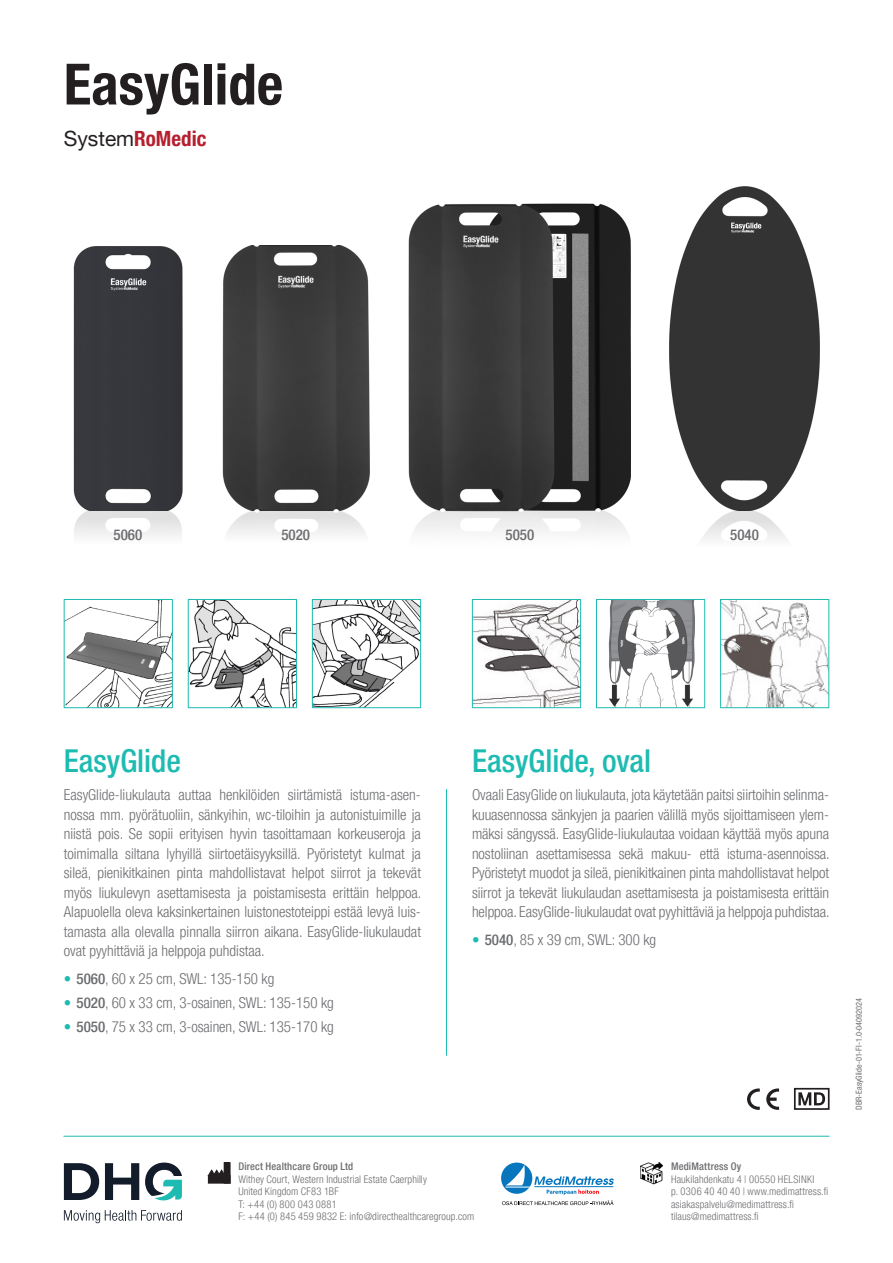
<style>
.page{position:relative;width:893px;height:1263px;background:#fff}
.page>*{position:absolute;margin:0;border:0;box-sizing:border-box;transform-origin:0 0}
.t1{font:700 condensed 57px "Helvetica Neue LT Pro";color:#231f20}
.t2{font:500 condensed 31.5px "Helvetica Neue LT Pro";color:#1dbbb1}
.t3{font:700 condensed 21px "Helvetica Neue LT Pro";color:#b61f2d}
.Leipäteksti_-_EasyGlide{font:300 condensed 15px/19.5px "Helvetica Neue LT Pro";letter-spacing:-.005em;color:#6c6d70;text-align:justify}
.Leipäteksti_-_EasyGlide-2{font:500 condensed 15px "Helvetica Neue LT Pro";letter-spacing:-.005em;color:#6c6d70}
.Yhteystiedot{font:300 condensed 10.5px/12.6px "Helvetica Neue LT Pro";letter-spacing:.01em;color:#6c6d70}
.Yhteystiedot-2{font:500 condensed 10.5px "Helvetica Neue LT Pro";letter-spacing:.015em;color:#6c6d70}
.Yhteystiedot-3{font:300 condensed 10.5px "Helvetica Neue LT Pro";letter-spacing:.03em;color:#6c6d70}
.t4{font:condensed 8.25px "Helvetica Neue LT Pro";color:#6c6d70}
.s1{font-weight:400;font-stretch:normal;color:#231f20}
.s2{color:#1dbbb1}
.s3{font-weight:500}
</style>
<div class="page">
<svg style="left:64px;top:1163px;width:35px;height:37px"></svg>
<svg style="left:105px;top:1163px;width:34px;height:37px"></svg>
<svg style="left:145px;top:1162px;width:37px;height:39px"></svg>
<svg style="left:64px;top:1210px;width:118px;height:13px"></svg>
<div style="left:224px;top:1163px;width:6px;height:20px;background:#231f20"></div>
<div style="left:224px;top:1162px;width:6px;height:21px;border:1px solid #231f20"></div>
<div style="left:208px;top:1175px;width:22px;height:8px;background:#231f20"></div>
<svg style="left:208px;top:1170px;width:17px;height:5px"></svg>
<img style="left:74px;top:246px;width:109px;height:290px">
<img style="left:227px;top:510px;width:139px;height:25px">
<img style="left:223px;top:245px;width:146px;height:265px">
<img style="left:409px;top:203px;width:222px;height:330px">
<img style="left:669px;top:186px;width:151px;height:353px">
<svg style="left:501px;top:1162px;width:31px;height:32px"></svg>
<svg style="left:502px;top:1164px;width:112px;height:41px"></svg>
<img style="left:640px;top:1162px;width:23px;height:22px">
<hr style="left:446px;top:789px;width:1px;height:266px;background:#1dbbb1">
<hr style="left:64px;top:1136px;width:765px;height:1px;background:#1dbbb1">
<img style="left:66px;top:601px;width:105px;height:105px">
<div style="left:64px;top:599px;width:109px;height:109px;border:1px solid #1dbbb1"></div>
<img style="left:190px;top:601px;width:105px;height:105px">
<div style="left:188px;top:599px;width:109px;height:109px;border:1px solid #1dbbb1"></div>
<img style="left:314px;top:601px;width:105px;height:105px">
<div style="left:312px;top:599px;width:109px;height:109px;border:1px solid #1dbbb1"></div>
<img style="left:474px;top:601px;width:105px;height:105px">
<div style="left:472px;top:599px;width:109px;height:109px;border:1px solid #1dbbb1"></div>
<img style="left:609px;top:601px;width:86px;height:105px">
<div style="left:596px;top:599px;width:109px;height:109px;border:1px solid #1dbbb1"></div>
<img style="left:722px;top:601px;width:105px;height:105px">
<div style="left:720px;top:599px;width:109px;height:109px;border:1px solid #1dbbb1"></div>
<svg style="left:766px;top:1088px;width:13px;height:22px"></svg>
<svg style="left:747px;top:1088px;width:13px;height:22px"></svg>
<svg style="left:798px;top:1092px;width:27px;height:13px"></svg>
<div style="left:794px;top:1088px;width:36px;height:22px;border:2px solid #231f20"></div>
<p class="t1" style="left:64px;top:50px;width:221px">EasyGlide</p>
<p class="t3" style="left:64px;top:126px;width:144px"><span class="s1">System</span>RoMedic</p>
<p class="Leipäteksti_-_EasyGlide-2" style="left:114px;top:525px;width:30px">5060</p>
<p class="Leipäteksti_-_EasyGlide-2" style="left:281px;top:525px;width:30px">5020</p>
<p class="Leipäteksti_-_EasyGlide-2" style="left:506px;top:525px;width:30px">5050</p>
<p class="Leipäteksti_-_EasyGlide-2" style="left:730px;top:525px;width:30px">5040</p>
<p class="t2" style="left:64px;top:742px;width:119px">EasyGlide</p>
<p class="Leipäteksti_-_EasyGlide" style="left:64px;top:785px;width:359px">EasyGlide-liukulauta auttaa henkilöiden siirtämistä istuma-asen&shy;nossa mm. pyörätuoliin, sänkyihin, wc-tiloihin ja autonistuimille ja niistä pois. Se sopii erityisen hyvin tasoittamaan korkeuseroja ja toimimalla siltana lyhyillä siirtoetäisyyksillä. Pyöristetyt kulmat ja sileä, pienikitkainen pinta mahdollistavat helpot siirrot ja tekevät myös liukulevyn asettamisesta ja poistamisesta erittäin helppoa.<br>Alapuolella oleva kaksinkertainen luistonestoteippi estää levyä luis&shy;tamasta alla olevalla pinnalla siirron aikana. EasyGlide-liukulaudat ovat pyyhittäviä ja helppoja puhdistaa.</p>
<p class="Leipäteksti_-_EasyGlide" style="left:64px;top:969px;width:212px"><span class="s2">•</span> <span class="s3">5060</span>, 60 x 25 cm, SWL: 135-150 kg</p>
<p class="Leipäteksti_-_EasyGlide" style="left:64px;top:993px;width:272px"><span class="s2">•</span> <span class="s3">5020</span>, 60 x 33 cm, 3-osainen, SWL: 135-150 kg</p>
<p class="Leipäteksti_-_EasyGlide" style="left:64px;top:1017px;width:272px"><span class="s2">•</span> <span class="s3">5050</span>, 75 x 33 cm, 3-osainen, SWL: 135-170 kg</p>
<p class="t2" style="left:472px;top:742px;width:181px">EasyGlide, oval</p>
<p class="Leipäteksti_-_EasyGlide" style="left:472px;top:785px;width:359px">Ovaali EasyGlide on liukulauta, jota käytetään paitsi siirtoihin selinma&shy;kuuasennossa sänkyjen ja paarien välillä myös sijoittamiseen ylem&shy;mäksi sängyssä. EasyGlide-liukulautaa voidaan käyttää myös apuna nostoliinan asettamisessa sekä makuu- että istuma-asennoissa.<br>Pyöristetyt muodot ja sileä, pienikitkainen pinta mahdollistavat helpot siirrot ja tekevät liukulaudan asettamisesta ja poistamisesta erittäin helppoa. EasyGlide-liukulaudat ovat pyyhittäviä ja helppoja puhdistaa.</p>
<p class="Leipäteksti_-_EasyGlide" style="left:472px;top:930px;width:186px"><span class="s2">•</span> <span class="s3">5040</span>, 85 x 39 cm, SWL: 300 kg</p>
<p class="Yhteystiedot-2" style="left:238px;top:1160px;width:117px">Direct Healthcare Group Ltd</p>
<p class="Yhteystiedot" style="left:238px;top:1172px;width:190px">Withey Court, Western Industrial Estate Caerphilly<br>United Kingdom CF83 1BF</p>
<p class="Yhteystiedot-3" style="left:238px;top:1198px;width:100px">T: +44 (0) 800 043 0881</p>
<p class="Yhteystiedot" style="left:238px;top:1210px;width:238px">F: +44 (0) 845 459 9832 E: info@directhealthcaregroup.com</p>
<p class="Yhteystiedot-2" style="left:671px;top:1160px;width:72px">MediMattress Oy</p>
<p class="Yhteystiedot" style="left:671px;top:1172px;width:159px">Haukilahdenkatu 4 | 00550 HELSINKI<br>p. 0306 40 40 40 | www.medimattress.fi asiakaspalvelu@medimattress.fi tilaus@medimattress.fi</p>
<p class="t4" style="left:854px;top:1110px;width:113px;rotate:-90deg">DBR-EasyGlide-01-FI-1.0-04092024</p>
</div>
